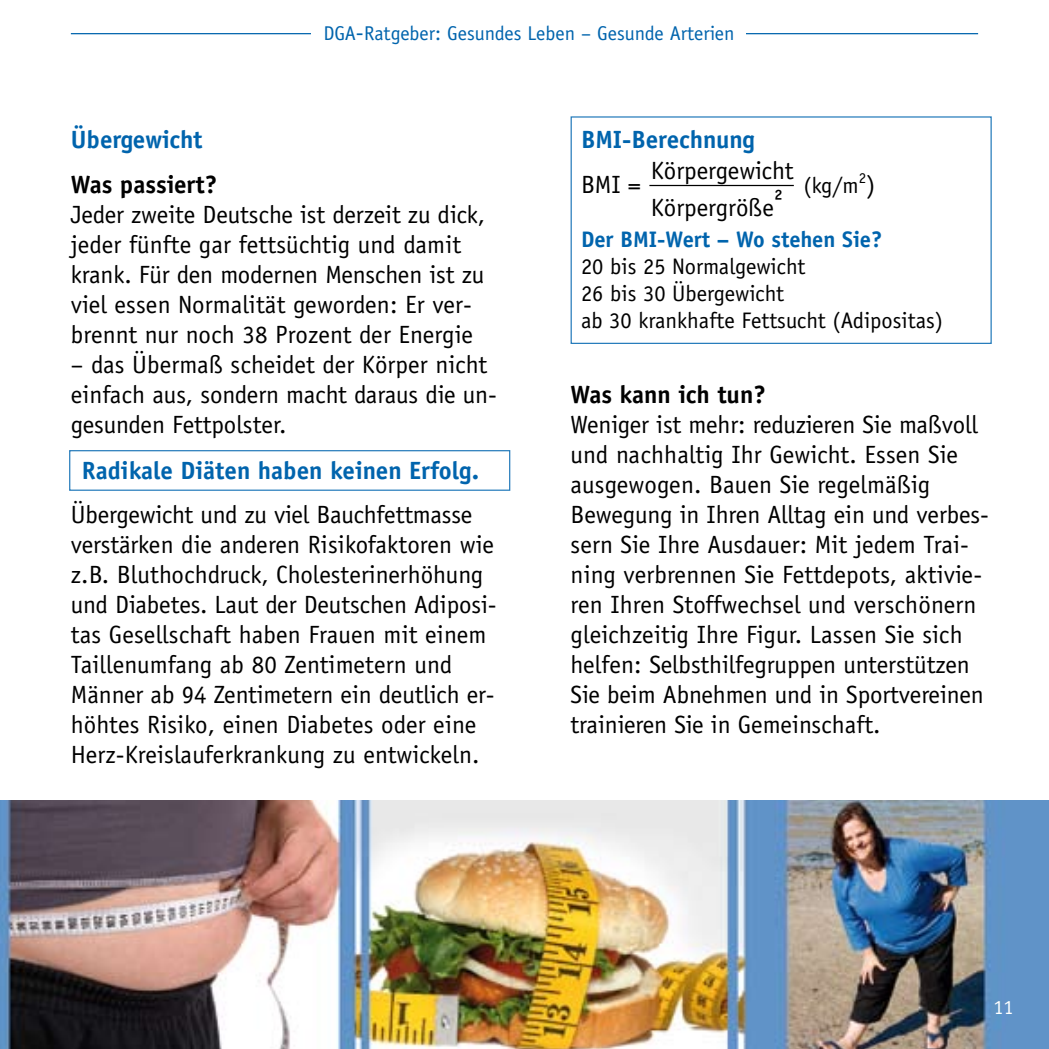
<style>
.page{position:relative;width:1049px;height:1049px;background:#fff}
.page>*{position:absolute;margin:0;border:0;box-sizing:border-box;transform-origin:0 0}
.t1{font:25px/30px "Officina Sans LT";letter-spacing:-.005em;color:#000}
.t2{font:700 25px "Officina Sans LT";color:#0064ad}
.t3{font:700 25px "Officina Sans LT";color:#000}
.t4{font:22.5px/27px "Officina Sans LT";color:#000}
.t5{font:700 22.5px "Officina Sans LT";color:#0064ad}
.t6{font:20px "Officina Sans LT";color:#0064ad}
.t7{font:20px "Officina Sans LT";color:#fff}
.s1{font-size:22.5px}
.s2{font-size:25px}
</style>
<div class="page">
<hr style="left:71px;top:33px;width:907px;height:1px;background:#0064ad">
<div style="left:311px;top:23px;width:435px;height:27px;background:#fff"></div>
<img style="left:0;top:801px;width:1049px;height:248px">
<div style="left:69px;top:450px;width:441px;height:41px;background:#fff;border:1px solid #287dbc"></div>
<div style="left:570px;top:116px;width:422px;height:228px;background:#fff;border:1px solid #287dbc"></div>
<hr style="left:649px;top:185px;width:145px;height:1px;background:#000">
<p class="t6" style="left:323px;top:22px;width:413px">DGA<span class="s1">-</span>Ratgeber: Gesundes Leben – Gesunde Arterien</p>
<p class="t2" style="left:71px;top:124px;width:133px">Übergewicht</p>
<p class="t3" style="left:71px;top:169px;width:148px">Was passiert?</p>
<p class="t1" style="left:71px;top:199px;width:416px">Jeder zweite Deutsche ist derzeit zu dick, jeder fünfte gar fettsüchtig und damit krank. Für den modernen Menschen ist zu viel essen Normalität geworden: Er ver&shy;brennt nur noch 38 Prozent der Energie</p>
<p class="t1" style="left:71px;top:349px;width:427px">– das Übermaß scheidet der Körper nicht einfach aus, sondern macht daraus die un&shy;gesunden Fettpolster.</p>
<p class="t2" style="left:82px;top:454px;width:399px">Radikale Diäten haben keinen Erfolg.</p>
<p class="t1" style="left:71px;top:499px;width:427px">Übergewicht und zu viel Bauchfettmasse verstärken die anderen Risikofaktoren wie z.B. Bluthochdruck, Cholesterinerhöhung und Diabetes. Laut der Deutschen Adiposi&shy;tas Gesellschaft haben Frauen mit einem Taillenumfang ab 80 Zentimetern und Männer ab 94 Zentimetern ein deutlich er&shy;höhtes Risiko, einen Diabetes oder eine Herz-Kreislauferkrankung zu entwickeln.</p>
<p class="t2" style="left:581px;top:124px;width:176px">BMI-Berechnung</p>
<p class="t1" style="left:581px;top:170px;width:61px">BMI =</p>
<p class="t4" style="left:803px;top:172px;width:74px">(kg/m<sup>2</sup><span class="s2">)</span></p>
<p class="t5" style="left:581px;top:226px;width:303px">Der BMI-Wert – Wo stehen Sie?</p>
<p class="t4" style="left:581px;top:253px;width:364px">20 bis 25 Normalgewicht<br>26 bis 30 Übergewicht<br>ab 30 krankhafte Fettsucht (Adipositas)</p>
<p class="t1" style="left:651px;top:152px;width:144px;line-height:37.5px">Körpergewicht<br>Körpergröße²</p>
<p class="t3" style="left:570px;top:379px;width:197px">Was kann ich tun?</p>
<p class="t1" style="left:570px;top:409px;width:420px">Weniger ist mehr: reduzieren Sie maßvoll und nachhaltig Ihr Gewicht. Essen Sie ausgewogen. Bauen Sie regelmäßig Bewegung in Ihren Alltag ein und verbes&shy;sern Sie Ihre Ausdauer: Mit jedem Trai&shy;ning verbrennen Sie Fettdepots, aktivie&shy;ren Ihren Stoffwechsel und verschönern gleichzeitig Ihre Figur. Lassen Sie sich helfen: Selbsthilfegruppen unterstützen Sie beim Abnehmen und in Sportvereinen trainieren Sie in Gemeinschaft.</p>
<p class="t7" style="left:993px;top:996px;width:21px">11</p>
</div>
